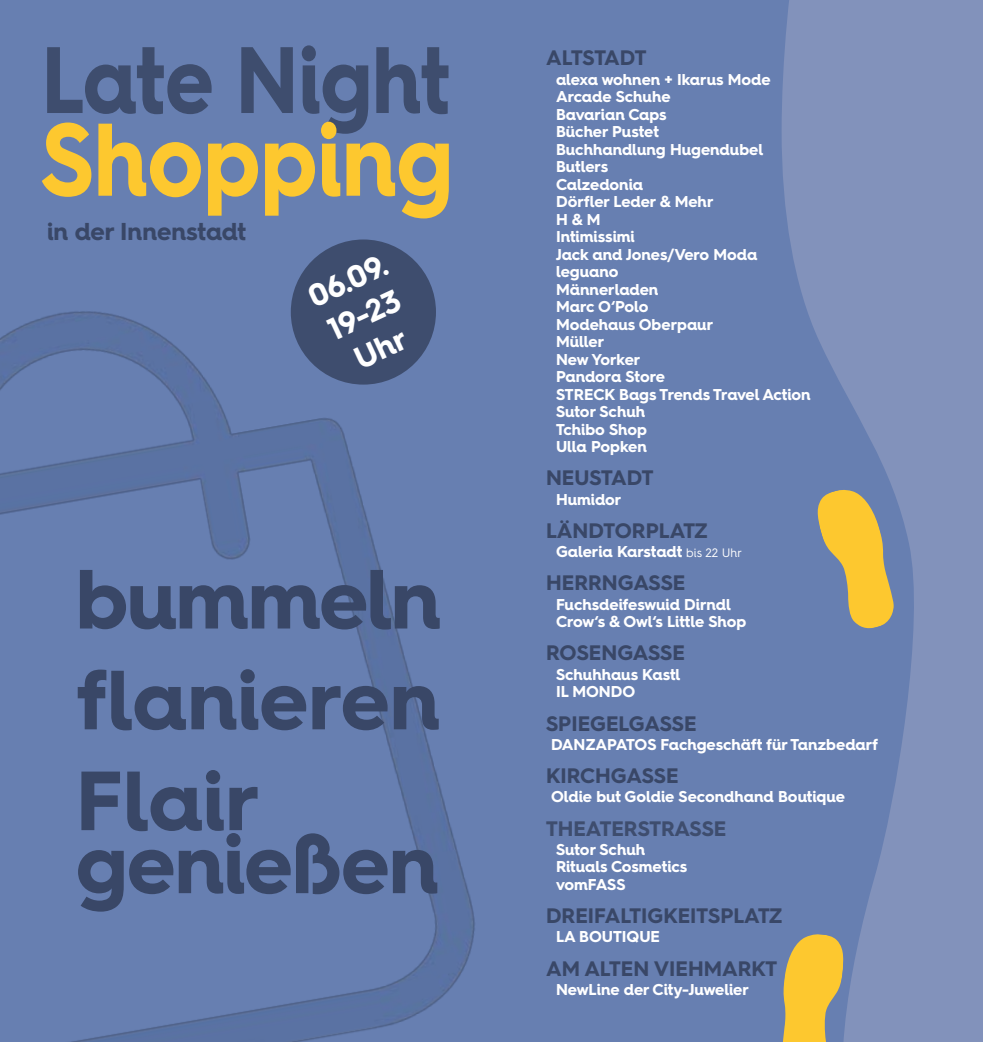
<style>
.page{position:relative;width:983px;height:1042px;background:#fff}
.page>*{position:absolute;margin:0;border:0;box-sizing:border-box;transform-origin:0 0}
.t1{font:700 103.42px "Hurme Geometric Sans 4";color:#fdc82f;scale:.88 1}
.t2{font:700 94.5px "Hurme Geometric Sans 4";letter-spacing:-.005em;color:#3e4d6e;scale:.88 1}
.t3{font:700 84px/100.8px "Hurme Geometric Sans 4";letter-spacing:-.01em;color:#394767;text-align:justify}
.t4{font:700 31.5px/37.8px "Hurme Geometric Sans 4";color:#fff;text-align:center}
.t5{font:700 24.5px "Hurme Geometric Sans 4";color:#394767}
.t6{font:700 21px "Hurme Geometric Sans 4";letter-spacing:-.005em;color:#394767}
.t7{font:700 21px "Hurme Geometric Sans 4";color:#3e4d6e}
.t8{font:700 15.75px/17.5px "Hurme Geometric Sans 4";color:#fff}
.s1{font-weight:400;font-size:12.25px}
</style>
<div class="page">
<div style="left:289px;top:0;width:693px;height:1042px;background:#677fb1"></div>
<svg style="left:782px;top:0;width:200px;height:1042px;fill:#8292bb"></svg>
<div style="left:0;top:0;width:380px;height:1042px;background:#677fb1"></div>
<img style="left:0;top:255px;width:475px;height:787px">
<div style="left:291px;top:239px;width:145px;height:146px;background:#3e4d6e;border-radius:50%"></div>
<svg style="left:817px;top:489px;width:76px;height:141px"></svg>
<svg style="left:782px;top:933px;width:61px;height:109px"></svg>
<h2 class="t2" style="left:41px;top:14px;width:465px">Late Night</h2>
<h1 class="t1" style="left:41px;top:87px;width:469px">Shopping</h1>
<h3 class="t5" style="left:47px;top:214px;width:200px">in der Innenstadt</h3>
<h3 class="t4" style="left:302px;top:280px;width:85px;rotate:-25deg">06.09.<br>19-23<br>Uhr</h3>
<h3 class="t3" style="left:76px;top:547px;width:367px">bummeln flanieren Flair</h3>
<h3 class="t3" style="left:76px;top:812px;width:364px">genießen</h3>
<h3 class="t6" style="left:546px;top:43px;width:102px">ALTSTADT</h3>
<p class="t8" style="left:556px;top:70px;width:256px">alexa wohnen + Ikarus Mode<br>Arcade Schuhe<br>Bavarian Caps<br>Bücher Pustet<br>Buchhandlung Hugendubel<br>Butlers<br>Calzedonia<br>Dörfler Leder &amp; Mehr<br>H &amp; M<br>Intimissimi<br>Jack and Jones/Vero Moda leguano<br>Männerladen<br>Marc O‘Polo<br>Modehaus Oberpaur<br>Müller<br>New Yorker<br>Pandora Store<br>STRECK Bags Trends Travel Action<br>Sutor Schuh<br>Tchibo Shop<br>Ulla Popken</p>
<h3 class="t6" style="left:546px;top:463px;width:30px">Neustadt</h3>
<p class="t8" style="left:556px;top:490px;width:67px">Humidor</p>
<h3 class="t6" style="left:546px;top:516px;width:41px">Ländtorplat</h3>
<h3 class="t6" style="left:694px;top:516px;width:15px">z</h3>
<p class="t8" style="left:556px;top:543px;width:188px">Galeria Karstadt <span class="s1">bis 22 Uhr</span></p>
<h3 class="t6" style="left:546px;top:568px;width:31px">Herrngasse</h3>
<p class="t8" style="left:556px;top:595px;width:192px">Fuchsdeifeswuid Dirndl<br>Crow‘s &amp; Owl‘s Little Shop</p>
<h3 class="t6" style="left:546px;top:638px;width:29px">Rosengasse</h3>
<p class="t8" style="left:556px;top:665px;width:126px">Schuhhaus Kastl<br>IL MONDO</p>
<h3 class="t6" style="left:546px;top:708px;width:14px">spiegelgasse</h3>
<p class="t8" style="left:551px;top:735px;width:328px">DANZAPATOS Fachgeschäft für Tanzbedarf</p>
<h3 class="t6" style="left:546px;top:761px;width:15px">kirchgasse</h3>
<p class="t8" style="left:551px;top:788px;width:295px">Oldie but Goldie Secondhand Boutique</p>
<h3 class="t7" style="left:546px;top:813px;width:26px">Theaterstrasse</h3>
<p class="t8" style="left:556px;top:840px;width:133px">Sutor Schuh<br>Rituals Cosmetics vomFASS</p>
<h3 class="t6" style="left:546px;top:901px;width:13px">dreifaltigkeitsplat</h3>
<h3 class="t6" style="left:768px;top:901px;width:15px">z</h3>
<p class="t8" style="left:556px;top:928px;width:43px">LA Bouti</p>
<p class="t8" style="left:626px;top:928px;width:24px">que</p>
<h3 class="t6" style="left:546px;top:953px;width:52px">am alten</h3>
<h3 class="t6" style="left:653px;top:953px;width:15px">viehmarkt</h3>
<p class="t8" style="left:556px;top:980px;width:194px">NewLine der City-Juwelier</p>
</div>
